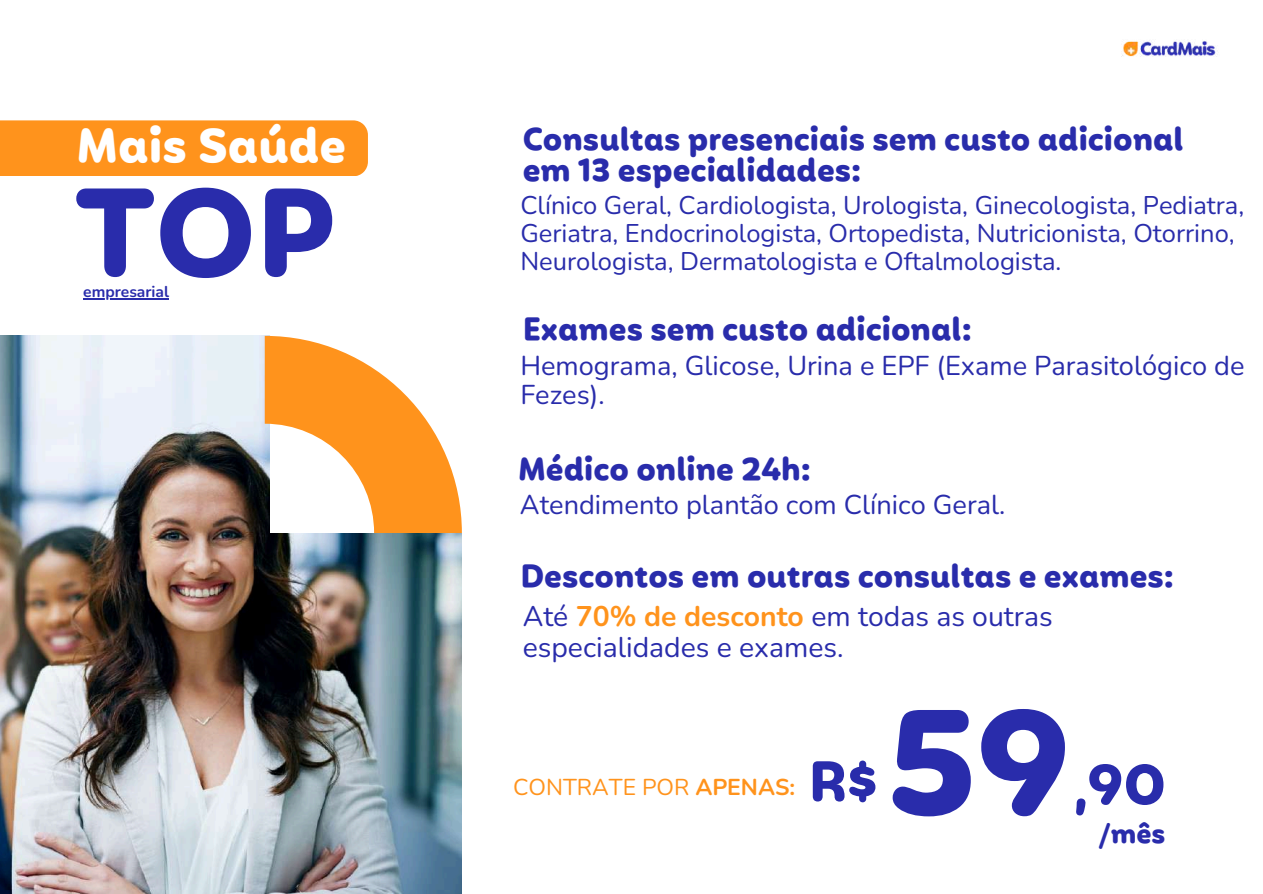
<style>
.page{position:relative;width:1263px;height:894px;background:#fff}
.page>*{position:absolute;margin:0;border:0;box-sizing:border-box;transform-origin:0 0}
.t1{font:700 143.1px "Mohr Rounded Alt";color:#292cab}
.t2{font:700 120.15px "Mohr Rounded Alt";color:#292cab}
.t3{font:700 54.6px "Mohr Rounded Alt";color:#292cab}
.t4{font:700 46.05px "Mohr Rounded Alt";color:#fff}
.t5{font:700 30.9px/30.9px "Mohr Rounded Alt";color:#292cab}
.t6{font:28.35px/30.3px "Nunito";color:#292cab}
.t7{font:27.15px/29.2px "Nunito";color:#292cab}
.t8{font:700 26.25px "Mohr Rounded Alt";color:#292cab}
.t9{font:25.5px/27.6px "Nunito";color:#292cab}
.t10{font:22.95px "Nunito";color:#ff931c}
.t11{font:700 15.6px "Nunito";color:#292cab}
.s1{font-weight:700;color:#ff931c}
.s2{font-weight:700}
</style>
<div class="page">
<div style="left:0;top:120px;width:368px;height:56px;background:#ff931c"></div>
<img style="left:0;top:336px;width:462px;height:557px">
<div style="left:270px;top:317px;width:214px;height:216px;background:#fff"></div>
<svg style="left:265px;top:336px;width:197px;height:196px"></svg>
<hr style="left:83px;top:298px;width:86px;height:1px;background:#292cab">
<img style="left:1121px;top:41px;width:96px;height:16px">
<h3 class="t4" style="left:77px;top:126px;width:271px">Mais Saúde</h3>
<h2 class="t2" style="left:75px;top:183px;width:262px">TOP</h2>
<p class="t9" style="left:520px;top:192px;width:725px">Clínico Geral, Cardiologista, Urologista, Ginecologista, Pediatra,<br>Geriatra, Endocrinologista, Ortopedista, Nutricionista, Otorrino,<br>Neurologista, Dermatologista e Oftalmologista.</p>
<p class="t5" style="left:523px;top:126px;width:663px">Consultas presenciais sem custo adicional em 13 especialidades:</p>
<p class="t11" style="left:83px;top:281px;width:87px">empresarial</p>
<p class="t5" style="left:523px;top:316px;width:451px">Exames sem custo adicional:</p>
<p class="t7" style="left:520px;top:351px;width:726px">Hemograma, Glicose, Urina e EPF (Exame Parasitológico de<br>Fezes).</p>
<p class="t5" style="left:518px;top:456px;width:294px">Médico online 24h:</p>
<p class="t7" style="left:520px;top:490px;width:487px">Atendimento plantão com Clínico Geral.</p>
<p class="t5" style="left:520px;top:563px;width:655px">Descontos em outras consultas e exames:</p>
<p class="t6" style="left:523px;top:601px;width:531px">Até <span class="s1">70% de desconto</span> em todas as outras especialidades e exames.</p>
<p class="t10" style="left:513px;top:771px;width:284px">CONTRATE POR <span class="s2">APENAS:</span></p>
<h3 class="t3" style="left:809px;top:758px;width:70px">R$</h3>
<h1 class="t1" style="left:887px;top:703px;width:185px">59</h1>
<h3 class="t3" style="left:1074px;top:761px;width:93px">,90</h3>
<p class="t8" style="left:1098px;top:822px;width:69px">/mês</p>
</div>
